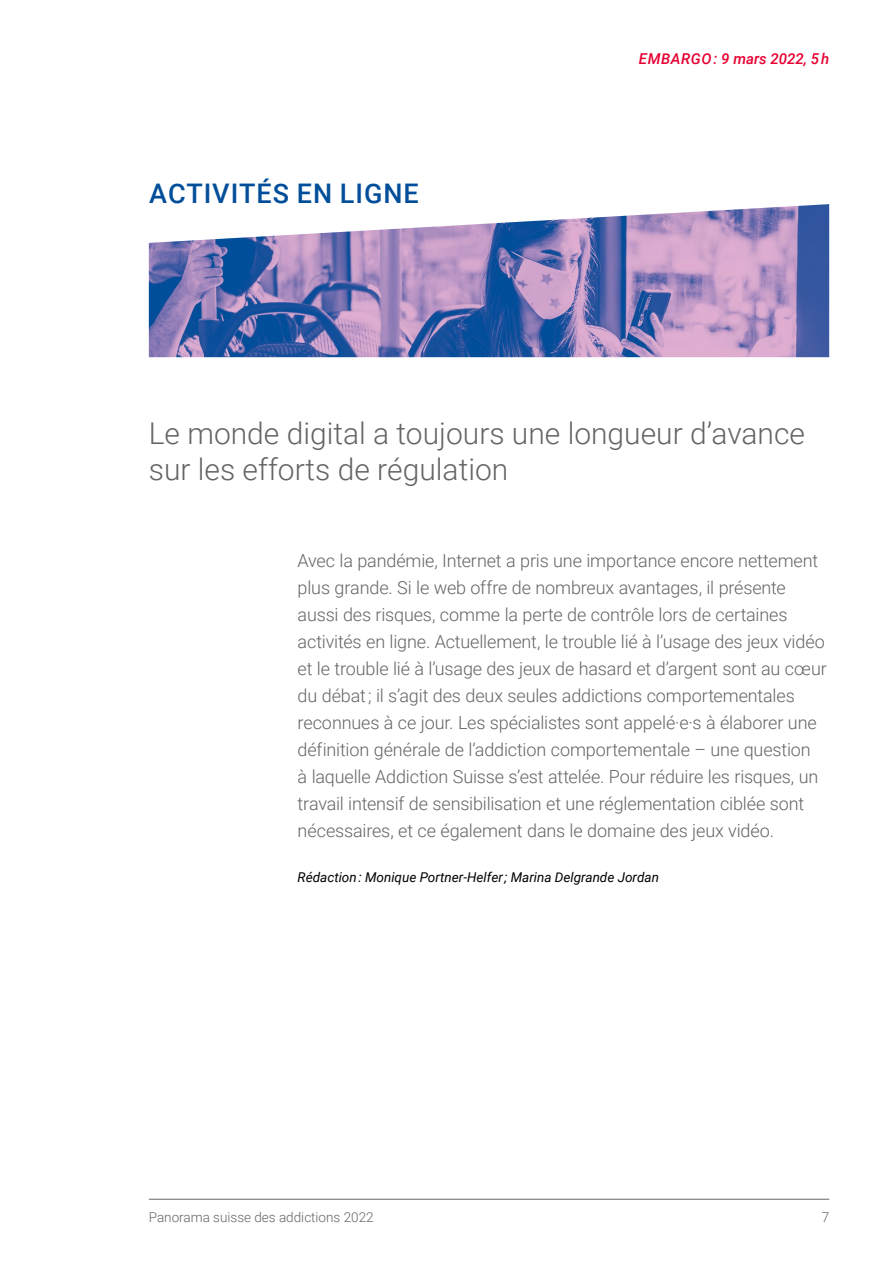
<style>
.page{position:relative;width:893px;height:1263px;background:#fff}
.page>*{position:absolute;margin:0;border:0;box-sizing:border-box;transform-origin:0 0}
.t1{font:300 30px/36px "Roboto";color:#646464}
.t2{font:500 27px "Roboto";letter-spacing:.035em;color:#004e99}
.t3{font:300 18px/27px "Roboto";letter-spacing:-.01em;color:#646464}
.t4{font:italic 500 15px "Roboto";letter-spacing:.015em;color:#e60032}
.t5{font:italic 13.5px "Roboto";color:#000}
.t6{font:300 13.5px "Roboto";color:#646464}
</style>
<div class="page">
<hr style="left:149px;top:1199px;width:680px;height:1px;background:#646464">
<img style="left:149px;top:204px;width:680px;height:153px">
<h2 class="t2" style="left:149px;top:174px;width:271px">ACTIVITÉS EN LIGNE</h2>
<p class="t4" style="left:639px;top:48px;width:192px">EMBARGO : 9 mars 2022, 5 h</p>
<h1 class="t1" style="left:149px;top:414px;width:658px">Le monde digital a toujours une longueur d’avance sur les efforts de régulation</h1>
<p class="t3" style="left:298px;top:547px;width:531px">Avec la pandémie, Internet a pris une importance encore nettement plus grande. Si le web offre de nombreux avantages, il présente aussi des risques, comme la perte de contrôle lors de certaines activités en ligne. Actuellement, le trouble lié à l’usage des jeux vidéo et le trouble lié à l’usage des jeux de hasard et d’argent sont au cœur du débat ; il s’agit des deux seules addictions comportementales reconnues à ce jour. Les spécialistes sont appelé·e·s à élaborer une définition générale de l’addiction comportementale – une question<br>à laquelle Addiction Suisse s’est attelée. Pour réduire les risques, un travail intensif de sensibilisation et une réglementation ciblée sont nécessaires, et ce également dans le domaine des jeux vidéo.</p>
<p class="t5" style="left:298px;top:867px;width:363px">Rédaction : Monique Portner-Helfer ; Marina Delgrande Jordan</p>
<p class="t6" style="left:149px;top:1208px;width:226px">Panorama suisse des addictions 2022</p>
<p class="t6" style="left:822px;top:1208px;width:9px">7</p>
</div>
